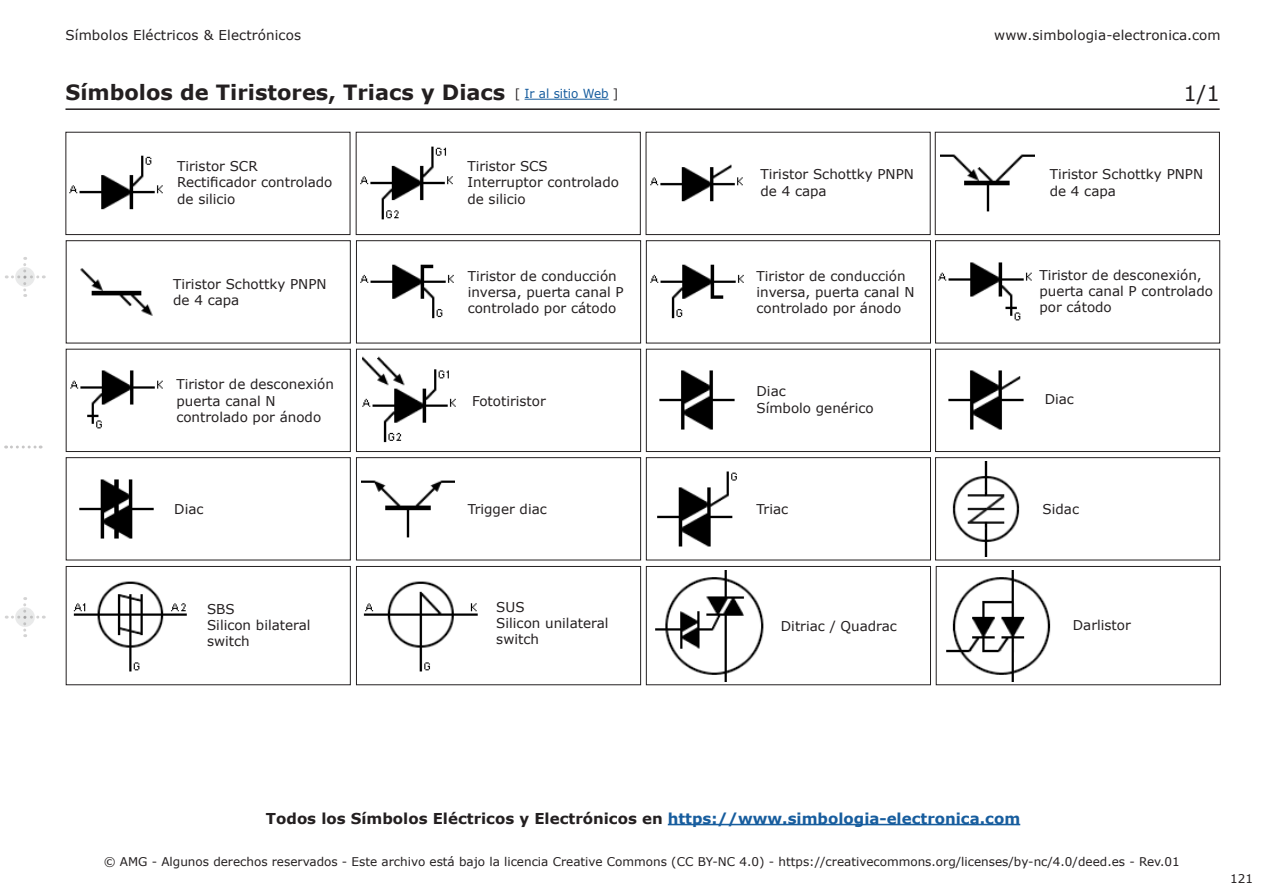
<style>
.page{position:relative;width:1263px;height:893px;background:#fff}
.page>*{position:absolute;margin:0;border:0;box-sizing:border-box;transform-origin:0 0}
.t1{font:700 21px "Verdana";color:#231f20}
.t2{font:21px "Verdana";color:#231f20}
.t3{font:700 15px "Verdana";color:#231f20}
.t4{font:13.5px/16.2px "Verdana";color:#231f20}
.t5{font:12px "Verdana";color:#231f20}
.s1{font-weight:400;font-size:12.45px}
.s2{font-weight:400;font-size:12.45px;color:#175d9e}
.s3{color:#175d9e}
</style>
<div class="page">
<div style="left:65px;top:132px;width:285px;height:103px;border:1px solid #231f20"></div>
<div style="left:66px;top:240px;width:285px;height:103px;border:1px solid #231f20"></div>
<div style="left:66px;top:349px;width:285px;height:103px;border:1px solid #231f20"></div>
<div style="left:66px;top:457px;width:285px;height:103px;border:1px solid #231f20"></div>
<div style="left:66px;top:566px;width:285px;height:119px;border:1px solid #231f20"></div>
<div style="left:356px;top:566px;width:285px;height:119px;border:1px solid #231f20"></div>
<div style="left:646px;top:566px;width:285px;height:119px;border:1px solid #231f20"></div>
<div style="left:936px;top:566px;width:285px;height:119px;border:1px solid #231f20"></div>
<div style="left:646px;top:132px;width:284px;height:103px;border:1px solid #231f20"></div>
<div style="left:646px;top:240px;width:285px;height:103px;border:1px solid #231f20"></div>
<div style="left:646px;top:349px;width:285px;height:103px;border:1px solid #231f20"></div>
<div style="left:646px;top:457px;width:285px;height:103px;border:1px solid #231f20"></div>
<div style="left:356px;top:132px;width:285px;height:103px;border:1px solid #231f20"></div>
<div style="left:356px;top:240px;width:285px;height:103px;border:1px solid #231f20"></div>
<div style="left:356px;top:349px;width:285px;height:103px;border:1px solid #231f20"></div>
<div style="left:356px;top:457px;width:285px;height:103px;border:1px solid #231f20"></div>
<div style="left:935px;top:132px;width:285px;height:103px;border:1px solid #231f20"></div>
<div style="left:935px;top:240px;width:285px;height:103px;border:1px solid #231f20"></div>
<div style="left:935px;top:349px;width:285px;height:103px;border:1px solid #231f20"></div>
<div style="left:935px;top:457px;width:285px;height:103px;border:1px solid #231f20"></div>
<svg style="left:6px;top:445px;width:35px;height:3px"></svg>
<svg style="left:6px;top:597px;width:38px;height:40px"></svg>
<svg style="left:6px;top:257px;width:38px;height:40px"></svg>
<hr style="left:65px;top:108px;width:1155px;height:2px;background:#231f20">
<hr style="left:525px;top:99px;width:84px;height:1px;background:#175d9e">
<hr style="left:668px;top:824px;width:352px;height:1px;background:#175d9e">
<img style="left:69px;top:155px;width:94px;height:55px">
<img style="left:80px;top:268px;width:73px;height:48px">
<img style="left:70px;top:370px;width:93px;height:59px">
<img style="left:79px;top:479px;width:75px;height:60px">
<img style="left:73px;top:581px;width:114px;height:91px">
<img style="left:363px;top:581px;width:115px;height:91px">
<img style="left:655px;top:570px;width:109px;height:111px">
<img style="left:946px;top:570px;width:105px;height:111px">
<img style="left:650px;top:164px;width:93px;height:38px">
<img style="left:650px;top:264px;width:93px;height:55px">
<img style="left:659px;top:370px;width:76px;height:60px">
<img style="left:657px;top:471px;width:80px;height:76px">
<img style="left:360px;top:146px;width:93px;height:74px">
<img style="left:360px;top:264px;width:94px;height:55px">
<img style="left:362px;top:356px;width:94px;height:87px">
<img style="left:361px;top:480px;width:94px;height:58px">
<img style="left:941px;top:154px;width:93px;height:58px">
<img style="left:938px;top:262px;width:93px;height:59px">
<img style="left:948px;top:370px;width:76px;height:60px">
<img style="left:952px;top:462px;width:68px;height:94px">
<p class="t4" style="left:65px;top:27px;width:237px">Símbolos Eléctricos &amp; Electrónicos</p>
<p class="t4" style="left:994px;top:27px;width:228px">www.simbologia-electronica.com</p>
<p class="t1" style="left:65px;top:77px;width:554px">Símbolos de Tiristores, Triacs y Diacs <span class="s1">[</span> <span class="s2">Ir al sitio Web</span> <span class="s1">]</span></p>
<p class="t2" style="left:1183px;top:79px;width:38px">1/1</p>
<p class="t4" style="left:177px;top:158px;width:82px">Tiristor SCR</p>
<p class="t4" style="left:177px;top:174px;width:157px">Rectificador controlado de silicio</p>
<p class="t4" style="left:173px;top:276px;width:155px">Tiristor Schottky PNPN de 4 capa</p>
<p class="t4" style="left:176px;top:376px;width:159px">Tiristor de desconexión puerta canal N controlado por ánodo</p>
<p class="t4" style="left:174px;top:501px;width:31px">Diac</p>
<p class="t4" style="left:207px;top:601px;width:29px">SBS</p>
<p class="t4" style="left:207px;top:617px;width:105px">Silicon bilateral switch</p>
<p class="t4" style="left:467px;top:158px;width:82px">Tiristor SCS</p>
<p class="t4" style="left:467px;top:174px;width:153px">Interruptor controlado de silicio</p>
<p class="t4" style="left:760px;top:166px;width:155px">Tiristor Schottky PNPN de 4 capa</p>
<p class="t4" style="left:1050px;top:166px;width:155px">Tiristor Schottky PNPN de 4 capa</p>
<p class="t4" style="left:468px;top:268px;width:157px">Tiristor de conducción inversa, puerta canal P controlado por cátodo</p>
<p class="t4" style="left:756px;top:268px;width:159px">Tiristor de conducción inversa, puerta canal N controlado por ánodo</p>
<p class="t4" style="left:1039px;top:267px;width:175px">Tiristor de desconexión, puerta canal P controlado por cátodo</p>
<p class="t4" style="left:472px;top:392px;width:75px">Fototiristor</p>
<p class="t4" style="left:756px;top:383px;width:31px">Diac</p>
<p class="t4" style="left:756px;top:399px;width:119px">Símbolo genérico</p>
<p class="t4" style="left:1045px;top:391px;width:31px">Diac</p>
<p class="t4" style="left:468px;top:501px;width:81px">Trigger diac</p>
<p class="t4" style="left:756px;top:501px;width:33px">Triac</p>
<p class="t4" style="left:1042px;top:501px;width:38px">Sidac</p>
<p class="t4" style="left:496px;top:598px;width:30px">SUS</p>
<p class="t4" style="left:496px;top:615px;width:114px">Silicon unilateral switch</p>
<p class="t4" style="left:781px;top:618px;width:118px">Ditriac / Quadrac</p>
<p class="t4" style="left:1073px;top:617px;width:59px">Darlistor</p>
<p class="t3" style="left:266px;top:807px;width:756px">Todos los Símbolos Eléctricos y Electrónicos en <span class="s3">https://www.simbologia-electronica.com</span></p>
<p class="t5" style="left:104px;top:854px;width:1078px">© AMG - Algunos derechos reservados - Este archivo está bajo la licencia Creative Commons (CC BY-NC 4.0) - https://creativecommons.org/licenses/by-nc/4.0/deed.es - Rev.01</p>
<p class="t5" style="left:1230px;top:870px;width:24px">121</p>
</div>
